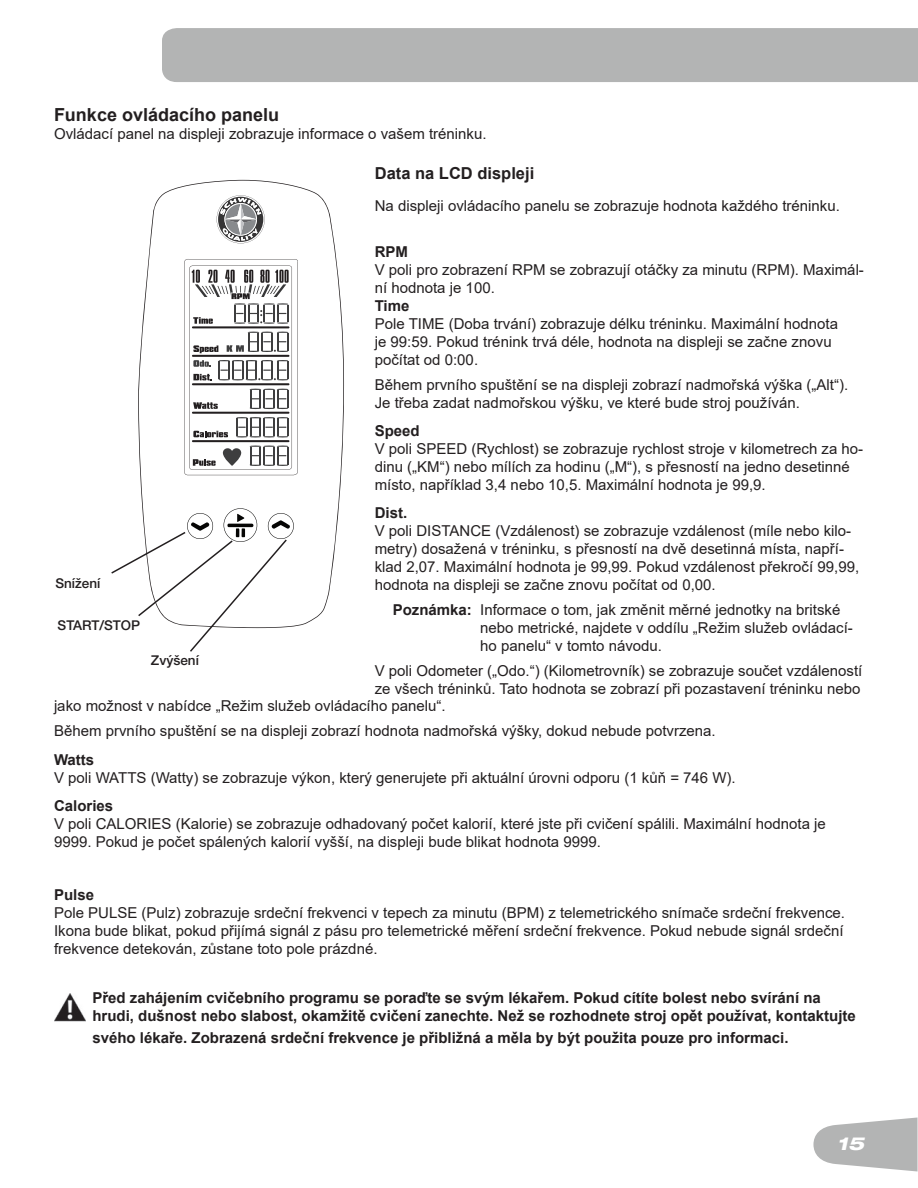
<style>
.page{position:relative;width:918px;height:1188px;background:#fff}
.page>*{position:absolute;margin:0;border:0;box-sizing:border-box;transform-origin:0 0}
.t1{font:700 18px "Arial";color:#231f20}
.t2{font:italic 800 expanded 18px "Helvetica Neue";color:#fff}
.t3{font:700 16.5px "Arial";color:#231f20}
.t4{font:15px/18px "Arial";color:#231f20}
.t5{font:700 15px/18px "Arial";color:#231f20}
.t6{font:500 13.5px "Helvetica Neue";color:#231f20}
.s1{font-weight:700}
</style>
<div class="page">
<div style="left:162px;top:28px;width:756px;height:54px;background:#b3b4b4"></div>
<svg style="left:813px;top:1118px;width:105px;height:54px"></svg>
<svg style="left:138px;top:180px;width:206px;height:447px"></svg>
<img style="left:54px;top:994px;width:32px;height:28px">
<svg style="left:111px;top:508px;width:183px;height:144px"></svg>
<p class="t1" style="left:54px;top:102px;width:227px">Funkce ovládacího panelu</p>
<p class="t4" style="left:54px;top:125px;width:434px">Ovládací panel na displeji zobrazuje informace o vašem tréninku.</p>
<p class="t3" style="left:375px;top:162px;width:161px">Data na LCD displeji</p>
<p class="t4" style="left:375px;top:196px;width:467px">Na displeji ovládacího panelu se zobrazuje hodnota každého tréninku.</p>
<p class="t5" style="left:375px;top:243px;width:35px">RPM</p>
<p class="t4" style="left:375px;top:261px;width:491px">V poli pro zobrazení RPM se zobrazují otáčky za minutu (RPM). Maximál&shy;ní hodnota je 100.</p>
<p class="t5" style="left:375px;top:297px;width:36px">Time</p>
<p class="t4" style="left:375px;top:315px;width:465px">Pole TIME (Doba trvání) zobrazuje délku tréninku. Maximální hodnota je 99:59. Pokud trénink trvá déle, hodnota na displeji se začne znovu počítat od 0:00.</p>
<p class="t4" style="left:375px;top:375px;width:475px">Během prvního spuštění se na displeji zobrazí nadmořská výška („Alt“).<br>Je třeba zadat nadmořskou výšku, ve které bude stroj používán.</p>
<p class="t5" style="left:375px;top:422px;width:47px">Speed</p>
<p class="t4" style="left:375px;top:440px;width:490px">V poli SPEED (Rychlost) se zobrazuje rychlost stroje v kilometrech za ho&shy;dinu („KM“) nebo mílích za hodinu („M“), s přesností na jedno desetinné místo, například 3,4 nebo 10,5. Maximální hodnota je 99,9.</p>
<p class="t5" style="left:375px;top:504px;width:34px">Dist.</p>
<p class="t4" style="left:375px;top:522px;width:486px">V poli DISTANCE (Vzdálenost) se zobrazuje vzdálenost (míle nebo kilo&shy;metry) dosažená v tréninku, s přesností na dvě desetinná místa, napří&shy;klad 2,07. Maximální hodnota je 99,99. Pokud vzdálenost překročí 99,99, hodnota na displeji se začne znovu počítat od 0,00.</p>
<p class="t4" style="left:480px;top:601px;width:374px;text-indent:-88px"><span class="s1">Poznámka:</span> Informace o tom, jak změnit měrné jednotky na britské nebo metrické, najdete v oddílu „Režim služeb ovládací&shy;ho panelu“ v tomto návodu.</p>
<p class="t4" style="left:375px;top:661px;width:489px">V poli Odometer („Odo.“) (Kilometrovník) se zobrazuje součet vzdáleností ze všech tréninků. Tato hodnota se zobrazí při pozastavení tréninku nebo</p>
<p class="t6" style="left:55px;top:575px;width:47px">Snížení</p>
<p class="t6" style="left:58px;top:617px;width:84px">START/STOP</p>
<p class="t6" style="left:151px;top:653px;width:50px">Zvýšení</p>
<p class="t4" style="left:54px;top:694px;width:663px;line-height:24.8px">jako možnost v nabídce „Režim služeb ovládacího panelu“.<br>Během prvního spuštění se na displeji zobrazí hodnota nadmořská výšky, dokud nebude potvrzena.</p>
<p class="t5" style="left:54px;top:750px;width:42px">Watts</p>
<p class="t4" style="left:54px;top:768px;width:683px">V poli WATTS (Watty) se zobrazuje výkon, který generujete při aktuální úrovni odporu (1 kůň = 746 W).</p>
<p class="t5" style="left:54px;top:797px;width:61px">Calories</p>
<p class="t4" style="left:54px;top:815px;width:773px">V poli CALORIES (Kalorie) se zobrazuje odhadovaný počet kalorií, které jste při cvičení spálili. Maximální hodnota je<br>9999. Pokud je počet spálených kalorií vyšší, na displeji bude blikat hodnota 9999.</p>
<p class="t5" style="left:54px;top:886px;width:42px">Pulse</p>
<p class="t4" style="left:54px;top:904px;width:793px;text-align:justify">Pole PULSE (Pulz) zobrazuje srdeční frekvenci v tepech za minutu (BPM) z telemetrického snímače srdeční frekvence.<br>Ikona bude blikat, pokud přijímá signál z pásu pro telemetrické měření srdeční frekvence. Pokud nebude signál srdeční frekvence detekován, zůstane toto pole prázdné.</p>
<p class="t5" style="left:92px;top:989px;width:765px">Před zahájením cvičebního programu se poraďte se svým lékařem. Pokud cítíte bolest nebo svírání na hrudi, dušnost nebo slabost, okamžitě cvičení zanechte. Než se rozhodnete stroj opět používat, kontaktujte</p>
<p class="t5" style="left:92px;top:1029px;width:698px">svého lékaře. Zobrazená srdeční frekvence je přibližná a měla by být použita pouze pro informaci.</p>
<p class="t2" style="left:837px;top:1132px;width:28px">15</p>
</div>
